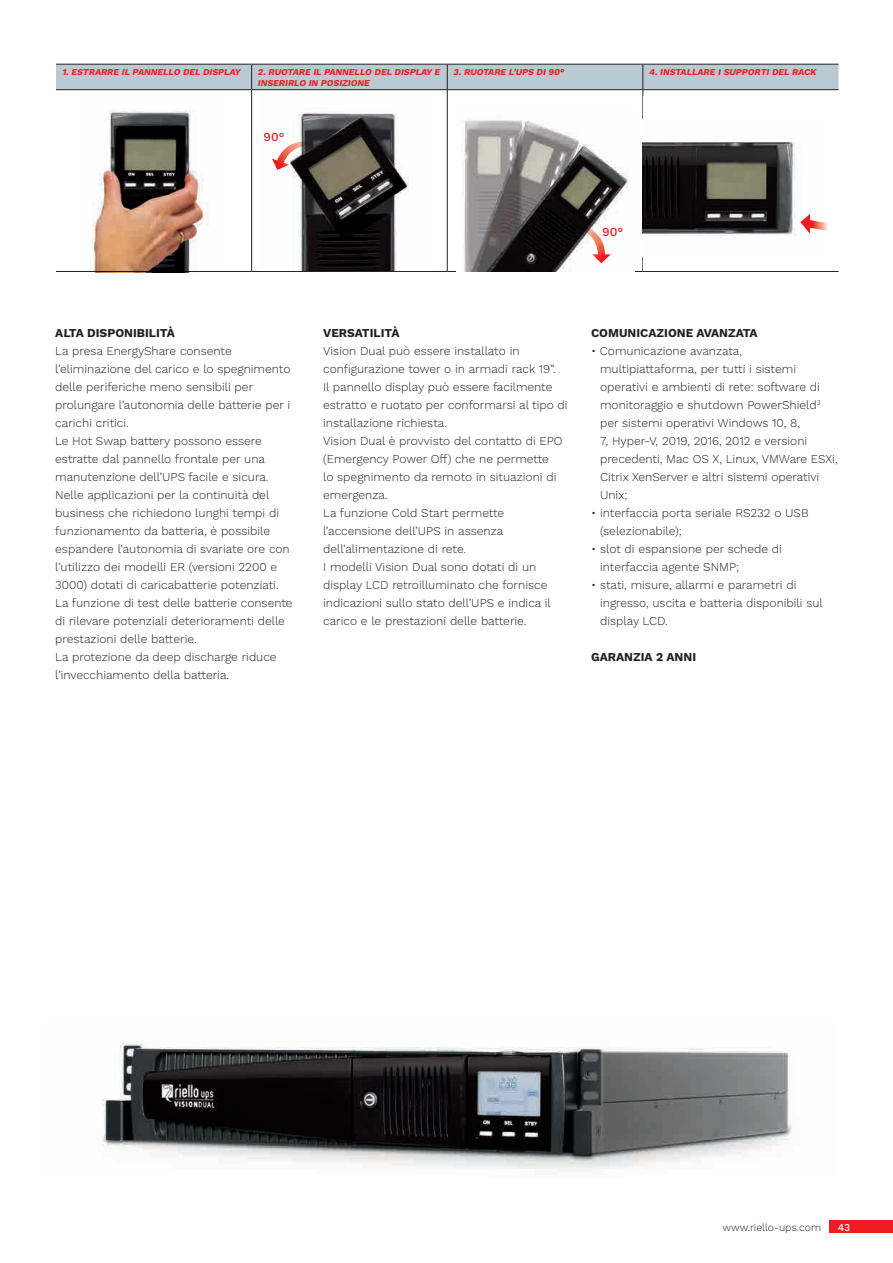
<style>
.page{position:relative;width:893px;height:1263px;background:#fff}
.page>*{position:absolute;margin:0;border:0;box-sizing:border-box;transform-origin:0 0}
.Titoletti_disegni_te{font:500 12.3px "Work Sans";color:#ee1d23}
.Titoletti_disegni_te-2{font:500 12.15px "Work Sans";color:#ee1d23}
.t1{font:300 12px/18px "Work Sans";color:#231f20}
.t2{font:700 12px "Work Sans";color:#231f20}
.t3{font:300 10.5px "Work Sans";color:#231f20}
.t4{font:500 10.5px "Work Sans";color:#fff}
.t5{font:italic 700 9px/10.8px "Work Sans";color:#ee1d23}
</style>
<div class="page">
<div style="left:829px;top:1220px;width:64px;height:13px;background:#ee1d23"></div>
<hr style="left:56px;top:271px;width:196px;height:1px;background:#231f20">
<hr style="left:252px;top:271px;width:195px;height:1px;background:#231f20">
<hr style="left:447px;top:271px;width:196px;height:1px;background:#231f20">
<hr style="left:643px;top:271px;width:195px;height:1px;background:#231f20">
<svg style="left:56px;top:64px;width:782px;height:26px;background:#b1bfc7"></svg>
<hr style="left:251px;top:90px;width:1px;height:181px;background:#231f20">
<hr style="left:447px;top:90px;width:1px;height:181px;background:#231f20">
<hr style="left:642px;top:90px;width:1px;height:181px;background:#231f20">
<div style="left:64px;top:97px;width:174px;height:175px;background:#fff"></div>
<img style="left:81px;top:109px;width:138px;height:163px">
<img style="left:287px;top:112px;width:122px;height:159px">
<svg style="left:272px;top:137px;width:59px;height:33px"></svg>
<img style="left:461px;top:120px;width:168px;height:151px">
<svg style="left:556px;top:223px;width:55px;height:40px"></svg>
<img style="left:643px;top:142px;width:153px;height:93px">
<svg style="left:800px;top:214px;width:28px;height:20px"></svg>
<img style="left:102px;top:1041px;width:691px;height:131px">
<p class="t5" style="left:62px;top:67px;width:182px">1. ESTRARRE IL PANNELLO DEL DISPLAY</p>
<p class="t5" style="left:258px;top:67px;width:186px">2. RUOTARE IL PANNELLO DEL DISPLAY E<br>INSERIRLO IN POSIZIONE</p>
<p class="t5" style="left:453px;top:67px;width:114px">3. RUOTARE L’UPS DI 90°</p>
<p class="t5" style="left:649px;top:67px;width:171px">4. INSTALLARE I SUPPORTI DEL RACK</p>
<p class="Titoletti_disegni_te-2" style="left:264px;top:130px;width:22px">90°</p>
<p class="Titoletti_disegni_te" style="left:602px;top:225px;width:23px">90°</p>
<p class="t2" style="left:55px;top:325px;width:121px">ALTA DISPONIBILITÀ</p>
<p class="t1" style="left:55px;top:342px;width:237px">La presa EnergyShare consente l’eliminazione del carico e lo spegnimento delle periferiche meno sensibili per prolungare l’autonomia delle batterie per i carichi critici.</p>
<p class="t1" style="left:55px;top:432px;width:236px">Le Hot Swap battery possono essere estratte dal pannello frontale per una manutenzione dell’UPS facile e sicura.<br>Nelle applicazioni per la continuità del business che richiedono lunghi tempi di funzionamento da batteria, è possibile espandere l’autonomia di svariate ore con l’utilizzo dei modelli ER (versioni 2200 e 3000) dotati di caricabatterie potenziati.</p>
<p class="t1" style="left:55px;top:594px;width:239px">La funzione di test delle batterie consente di rilevare potenziali deterioramenti delle prestazioni delle batterie.</p>
<p class="t1" style="left:55px;top:648px;width:223px">La protezione da deep discharge riduce l’invecchiamento della batteria.</p>
<p class="t2" style="left:323px;top:325px;width:78px">VERSATILITÀ</p>
<p class="t1" style="left:323px;top:342px;width:246px">Vision Dual può essere installato in configurazione tower o in armadi rack 19”.<br>Il pannello display può essere facilmente estratto e ruotato per conformarsi al tipo di installazione richiesta.</p>
<p class="t1" style="left:323px;top:432px;width:241px">Vision Dual è provvisto del contatto di EPO (Emergency Power Off) che ne permette<br>lo spegnimento da remoto in situazioni di emergenza.</p>
<p class="t1" style="left:323px;top:504px;width:183px;text-align:justify">La funzione Cold Start permette l’accensione dell’UPS in assenza dell’alimentazione di rete.</p>
<p class="t1" style="left:323px;top:558px;width:229px">I modelli Vision Dual sono dotati di un display LCD retroilluminato che fornisce indicazioni sullo stato dell’UPS e indica il carico e le prestazioni delle batterie.</p>
<p class="t2" style="left:591px;top:325px;width:168px">COMUNICAZIONE AVANZATA</p>
<p class="t1" style="left:600px;top:342px;width:239px;text-indent:-9px">• Comunicazione avanzata, multipiattaforma, per tutti i sistemi operativi e ambienti di rete: software di monitoraggio e shutdown PowerShield<sup>3 </sup>per sistemi operativi Windows 10, 8,<br>7, Hyper-V, 2019, 2016, 2012 e versioni precedenti, Mac OS X, Linux, VMWare ESXi, Citrix XenServer e altri sistemi operativi Unix;</p>
<p class="t1" style="left:600px;top:504px;width:210px;text-indent:-9px">• interfaccia porta seriale RS232 o USB (selezionabile);</p>
<p class="t1" style="left:600px;top:540px;width:183px;text-indent:-9px">• slot di espansione per schede di interfaccia agente SNMP;</p>
<p class="t1" style="left:600px;top:576px;width:224px;text-indent:-9px">• stati, misure, allarmi e parametri di ingresso, uscita e batteria disponibili sul display LCD.</p>
<p class="t2" style="left:591px;top:649px;width:107px">GARANZIA 2 ANNI</p>
<p class="t3" style="left:723px;top:1221px;width:100px">www.riello-ups.com</p>
<p class="t4" style="left:838px;top:1221px;width:14px">43</p>
</div>
